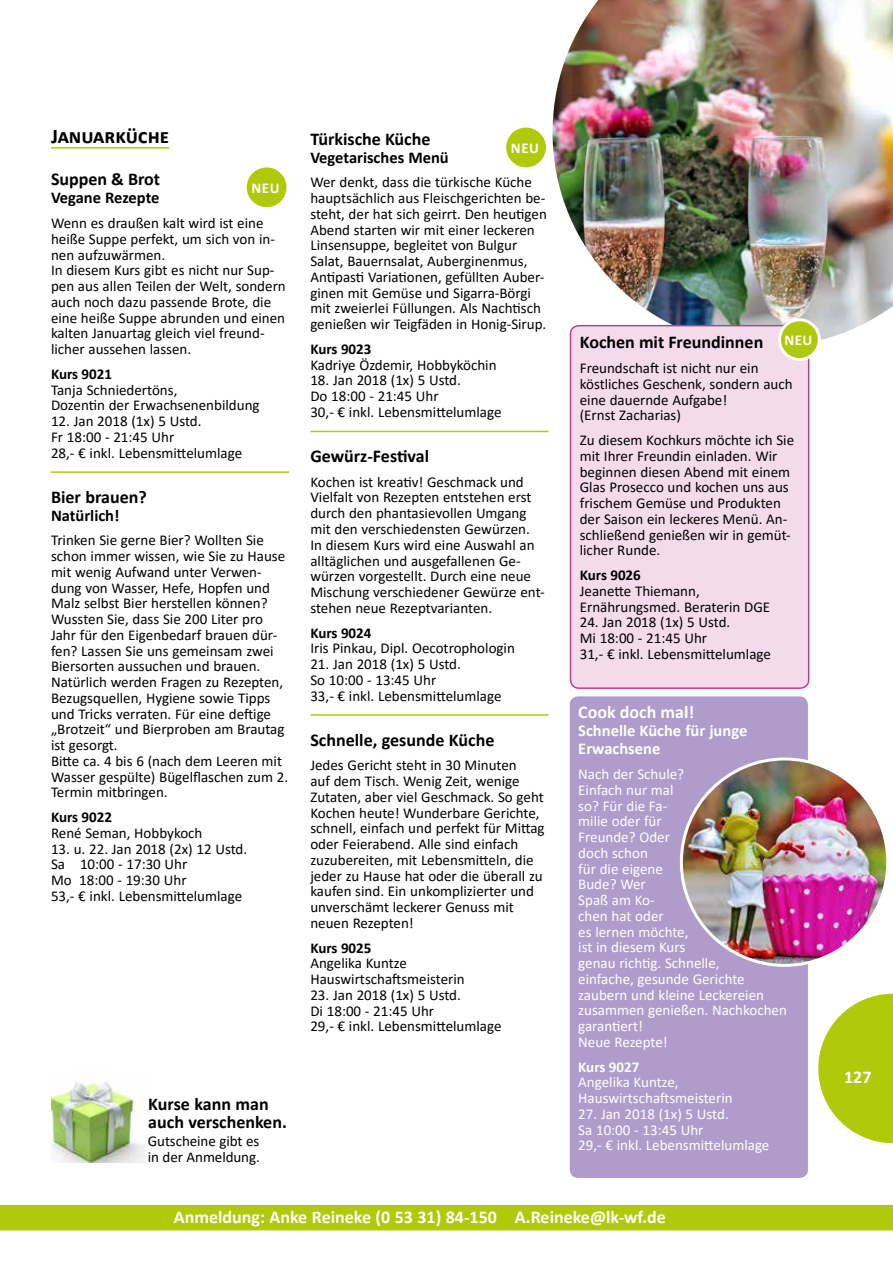
<style>
.page{position:relative;width:893px;height:1263px;background:#fff}
.page>*{position:absolute;margin:0;border:0;box-sizing:border-box;transform-origin:0 0}
.t1{font:700 21px "Calibri";color:#000}
.t2{font:700 18px/18px "Calibri";color:#000}
.t3{font:700 18px "Calibri";color:#fff}
.t4{font:18px "Calibri";color:#fff}
.t5{font:700 16.5px "Calibri";letter-spacing:-.01em;color:#000}
.t6{font:700 16.5px/18px "Calibri";letter-spacing:-.005em;color:#fff}
.t7{font:15px/15.8px "Calibri";color:#000}
.t8{font:15px/15.8px "Calibri";color:#fff}
.t9{font:700 15px "Calibri";color:#000}
.t10{font:700 15px "Calibri";letter-spacing:.03em;color:#fff}
</style>
<div class="page">
<div style="left:0;top:1205px;width:893px;height:25px;background:#afca0b"></div>
<svg style="left:818px;top:994px;width:75px;height:149px"></svg>
<hr style="left:51px;top:147px;width:118px;height:2px;background:#afca0b">
<hr style="left:51px;top:471px;width:238px;height:2px;background:#afca0b">
<div style="left:247px;top:167px;width:39px;height:40px;background:#afca0b;border-radius:50%"></div>
<hr style="left:310px;top:431px;width:239px;height:1px;background:#afca0b">
<hr style="left:310px;top:714px;width:239px;height:2px;background:#afca0b">
<div style="left:506px;top:128px;width:40px;height:39px;background:#afca0b;border-radius:50%"></div>
<img style="left:552px;top:0;width:341px;height:351px">
<div style="left:570px;top:696px;width:238px;height:482px;background:#af9ccb;border-radius:9px"></div>
<img style="left:51px;top:1071px;width:94px;height:92px">
<img style="left:681px;top:759px;width:207px;height:206px;border-radius:103px">
<div style="left:570px;top:326px;width:239px;height:362px;background:#f4dbeb;border-radius:9px"></div>
<div style="left:570px;top:325px;width:239px;height:364px;border:2px solid #c43992;border-radius:9px"></div>
<div style="left:779px;top:320px;width:40px;height:40px;background:#afca0b;border-radius:50%"></div>
<div style="left:778px;top:318px;width:43px;height:43px;border:3px solid #fff;border-radius:50%"></div>
<h1 class="t1" style="left:51px;top:121px;width:120px">Januarküche</h1>
<p class="t2" style="left:51px;top:170px;width:111px">Suppen &amp; Brot</p>
<p class="t10" style="left:252px;top:177px;width:30px">NEU</p>
<p class="t5" style="left:51px;top:186px;width:110px">Vegane Rezepte</p>
<p class="t7" style="left:51px;top:215px;width:236px">Wenn es draußen kalt wird ist eine heiße Suppe perfekt, um sich von in&shy;nen aufzuwärmen.<br>In diesem Kurs gibt es nicht nur Sup&shy;pen aus allen Teilen der Welt, sondern auch noch dazu passende Brote, die eine heiße Suppe abrunden und einen kalten Januartag gleich viel freund&shy;licher aussehen lassen.</p>
<p class="t9" style="left:51px;top:363px;width:63px">Kurs 9021</p>
<p class="t7" style="left:51px;top:381px;width:210px">Tanja Schniedertöns,<br>Dozentin der Erwachsenenbildung</p>
<p class="t7" style="left:51px;top:413px;width:193px">12. Jan 2018 (1x) 5 Ustd.<br>Fr 18:00 - 21:45 Uhr<br>28,- € inkl. Lebensmittelumlage</p>
<p class="t2" style="left:51px;top:487px;width:97px">Bier brauen?</p>
<p class="t5" style="left:51px;top:503px;width:70px">Natürlich!</p>
<p class="t7" style="left:51px;top:532px;width:239px">Trinken Sie gerne Bier? Wollten Sie schon immer wissen, wie Sie zu Hause mit wenig Aufwand unter Verwen&shy;dung von Wasser, Hefe, Hopfen und Malz selbst Bier herstellen können?<br>Wussten Sie, dass Sie 200 Liter pro Jahr für den Eigenbedarf brauen dür&shy;fen? Lassen Sie uns gemeinsam zwei Biersorten aussuchen und brauen.<br>Natürlich werden Fragen zu Rezepten, Bezugsquellen, Hygiene sowie Tipps und Tricks verraten. Für eine deftige „Brotzeit“ und Bierproben am Brautag ist gesorgt.<br>Bitte ca. 4 bis 6 (nach dem Leeren mit Wasser gespülte) Bügelflaschen zum 2.<br>Termin mitbringen.</p>
<p class="t9" style="left:51px;top:806px;width:63px">Kurs 9022</p>
<p class="t7" style="left:51px;top:825px;width:153px">René Seman, Hobbykoch</p>
<p class="t7" style="left:51px;top:840px;width:198px">13. u. 22. Jan 2018 (2x) 12 Ustd.<br>Sa 10:00 - 17:30 Uhr<br>Mo 18:00 - 19:30 Uhr<br>53,- € inkl. Lebensmittelumlage</p>
<p class="t2" style="left:310px;top:129px;width:122px">Türkische Küche</p>
<p class="t10" style="left:511px;top:137px;width:30px">NEU</p>
<p class="t5" style="left:310px;top:146px;width:140px">Vegetarisches Menü</p>
<p class="t7" style="left:310px;top:174px;width:238px">Wer denkt, dass die türkische Küche hauptsächlich aus Fleischgerichten be&shy;steht, der hat sich geirrt. Den heutigen Abend starten wir mit einer leckeren Linsensuppe, begleitet von Bulgur Salat, Bauernsalat, Auberginenmus, Antipasti Variationen, gefüllten Auber&shy;ginen mit Gemüse und Sigarra-Börgi mit zweierlei Füllungen. Als Nachtisch genießen wir Teigfäden in Honig-Sirup.</p>
<p class="t9" style="left:310px;top:338px;width:63px">Kurs 9023</p>
<p class="t7" style="left:310px;top:356px;width:188px">Kadriye Özdemir, Hobbyköchin</p>
<p class="t7" style="left:310px;top:372px;width:193px">18. Jan 2018 (1x) 5 Ustd.<br>Do 18:00 - 21:45 Uhr<br>30,- € inkl. Lebensmittelumlage</p>
<p class="t2" style="left:310px;top:446px;width:120px">Gewürz-Festival</p>
<p class="t7" style="left:310px;top:473px;width:236px">Kochen ist kreativ! Geschmack und Vielfalt von Rezepten entstehen erst durch den phantasievollen Umgang mit den verschiedensten Gewürzen.<br>In diesem Kurs wird eine Auswahl an alltäglichen und ausgefallenen Ge&shy;würzen vorgestellt. Durch eine neue Mischung verschiedener Gewürze ent&shy;stehen neue Rezeptvarianten.</p>
<p class="t9" style="left:310px;top:622px;width:63px">Kurs 9024</p>
<p class="t7" style="left:310px;top:640px;width:206px">Iris Pinkau, Dipl. Oecotrophologin</p>
<p class="t7" style="left:310px;top:656px;width:193px">21. Jan 2018 (1x) 5 Ustd.<br>So 10:00 - 13:45 Uhr<br>33,- € inkl. Lebensmittelumlage</p>
<p class="t2" style="left:310px;top:730px;width:186px">Schnelle, gesunde Küche</p>
<p class="t7" style="left:310px;top:757px;width:236px">Jedes Gericht steht in 30 Minuten<br>auf dem Tisch. Wenig Zeit, wenige Zutaten, aber viel Geschmack. So geht Kochen heute! Wunderbare Gerichte, schnell, einfach und perfekt für Mittag oder Feierabend. Alle sind einfach zuzubereiten, mit Lebensmitteln, die jeder zu Hause hat oder die überall zu kaufen sind. Ein unkomplizierter und unverschämt leckerer Genuss mit neuen Rezepten!</p>
<p class="t9" style="left:310px;top:937px;width:63px">Kurs 9025</p>
<p class="t7" style="left:310px;top:955px;width:156px">Angelika Kuntze<br>Hauswirtschaftsmeisterin</p>
<p class="t7" style="left:310px;top:986px;width:193px">23. Jan 2018 (1x) 5 Ustd.<br>Di 18:00 - 21:45 Uhr<br>29,- € inkl. Lebensmittelumlage</p>
<p class="t2" style="left:148px;top:1094px;width:140px">Kurse kann man auch verschenken.</p>
<p class="t7" style="left:148px;top:1133px;width:114px">Gutscheine gibt es in der Anmeldung.</p>
<p class="t10" style="left:784px;top:330px;width:29px">NEU</p>
<p class="t2" style="left:580px;top:333px;width:185px">Kochen mit Freundinnen</p>
<p class="t7" style="left:580px;top:360px;width:214px">Freundschaft ist nicht nur ein köstliches Geschenk, sondern auch eine dauernde Aufgabe!<br>(Ernst Zacharias)</p>
<p class="t7" style="left:580px;top:432px;width:216px">Zu diesem Kochkurs möchte ich Sie mit Ihrer Freundin einladen. Wir beginnen diesen Abend mit einem<br>Glas Prosecco und kochen uns aus frischem Gemüse und Produkten der Saison ein leckeres Menü. An&shy;schließend genießen wir in gemüt&shy;licher Runde.</p>
<p class="t9" style="left:580px;top:565px;width:63px">Kurs 9026</p>
<p class="t7" style="left:580px;top:583px;width:192px">Jeanette Thiemann,<br>Ernährungsmed. Beraterin DGE</p>
<p class="t7" style="left:580px;top:614px;width:193px">24. Jan 2018 (1x) 5 Ustd.<br>Mi 18:00 - 21:45 Uhr<br>31,- € inkl. Lebensmittelumlage</p>
<p class="t3" style="left:578px;top:700px;width:118px">Cook doch mal!</p>
<p class="t6" style="left:578px;top:721px;width:171px">Schnelle Küche für junge<br>Erwachsene</p>
<p class="t8" style="left:578px;top:766px;width:210px">Nach der Schule?<br>Einfach nur mal<br>so? Für die Fa-<br>milie oder für<br>Freunde? Oder<br>doch schon<br>für die eigene<br>Bude? Wer<br>Spaß am Ko-<br>chen hat oder<br>es lernen möchte,<br>ist in diesem Kurs<br>genau richtig. Schnelle,<br>einfache, gesunde Gerichte zaubern und kleine Leckereien zusammen genießen. Nachkochen garantiert!<br>Neue Rezepte!</p>
<p class="t10" style="left:578px;top:1056px;width:63px">Kurs 9027</p>
<p class="t8" style="left:578px;top:1074px;width:156px">Angelika Kuntze,<br>Hauswirtschaftsmeisterin</p>
<p class="t8" style="left:578px;top:1106px;width:193px">27. Jan 2018 (1x) 5 Ustd.<br>Sa 10:00 - 13:45 Uhr<br>29,- € inkl. Lebensmittelumlage</p>
<p class="t3" style="left:174px;top:1204px;width:493px">Anmeldung: Anke Reineke (0 53 31) 84-150 A.Reineke@lk-wf.de</p>
<p class="t3" style="left:844px;top:1064px;width:29px">127</p>
<p class="t4" style="left:835px;top:1067px;width:29px">127</p>
</div>
